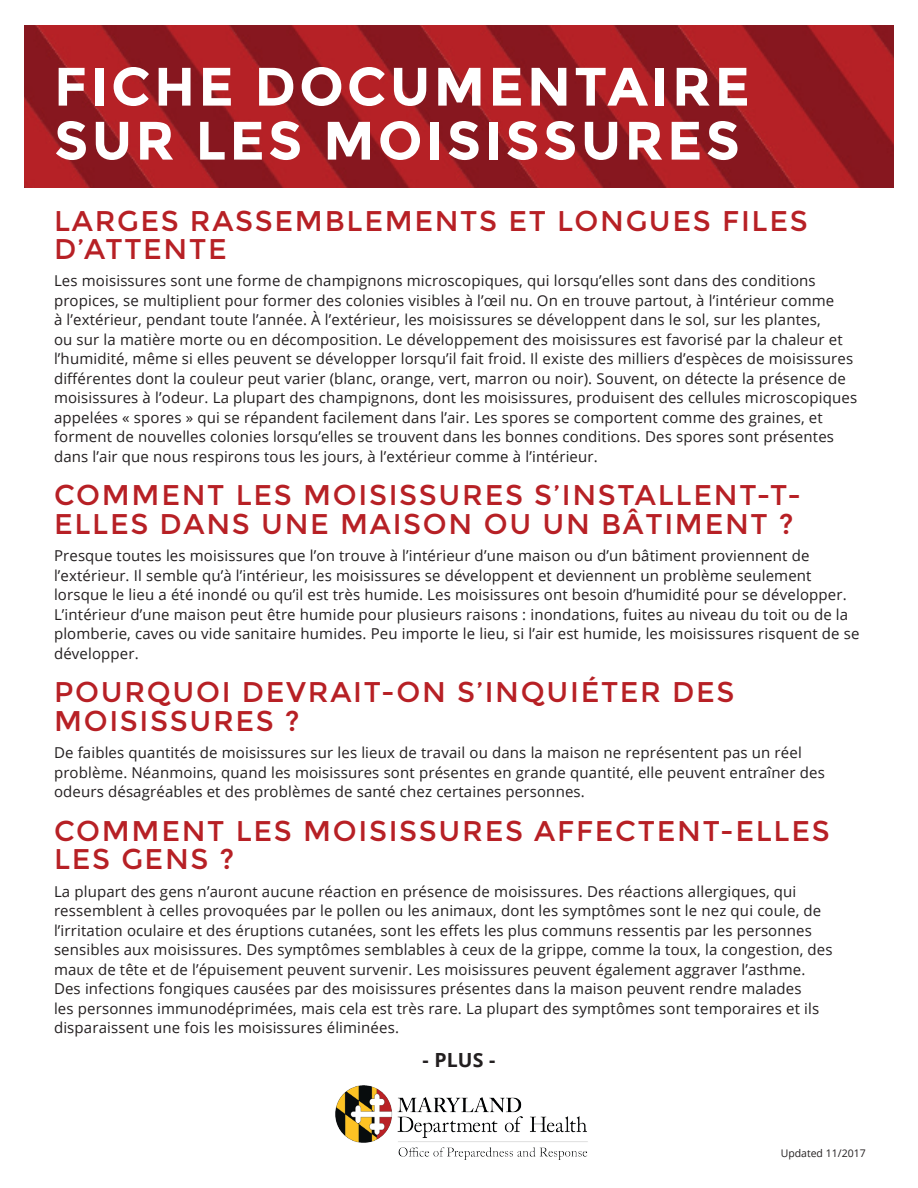
<style>
.page{position:relative;width:918px;height:1188px;background:#fff}
.page>*{position:absolute;margin:0;border:0;box-sizing:border-box;transform-origin:0 0}
.t1{font:700 54px/54px "Montserrat";letter-spacing:.06em;color:#fff}
.t2{font:28.5px/28.5px "Montserrat";letter-spacing:.06em;color:#b72025}
.t3{font:700 19.5px "Open Sans";color:#231f20}
.t4{font:15px/19.5px "Open Sans";letter-spacing:.01em;color:#231f20}
.t5{font:10.5px "Open Sans";color:#231f20}
</style>
<div class="page">
<img style="left:335px;top:1086px;width:253px;height:74px">
<img style="left:25px;top:26px;width:868px;height:161px">
<p class="t1" style="left:54px;top:60px;width:697px">FICHE DOCUMENTAIRE<br>SUR LES MOISISSURES</p>
<p class="t2" style="left:54px;top:207px;width:755px">LARGES RASSEMBLEMENTS ET LONGUES FILES<br>D’ATTENTE</p>
<p class="t4" style="left:54px;top:271px;width:805px">Les moisissures sont une forme de champignons microscopiques, qui lorsqu’elles sont dans des conditions propices, se multiplient pour former des colonies visibles à l’œil nu. On en trouve partout, à l’intérieur comme<br>à l’extérieur, pendant toute l’année. À l’extérieur, les moisissures se développent dans le sol, sur les plantes,<br>ou sur la matière morte ou en décomposition. Le développement des moisissures est favorisé par la chaleur et l’humidité, même si elles peuvent se développer lorsqu’il fait froid. Il existe des milliers d’espèces de moisissures différentes dont la couleur peut varier (blanc, orange, vert, marron ou noir). Souvent, on détecte la présence de moisissures à l’odeur. La plupart des champignons, dont les moisissures, produisent des cellules microscopiques appelées « spores » qui se répandent facilement dans l’air. Les spores se comportent comme des graines, et forment de nouvelles colonies lorsqu’elles se trouvent dans les bonnes conditions. Des spores sont présentes dans l’air que nous respirons tous les jours, à l’extérieur comme à l’intérieur.</p>
<p class="t2" style="left:54px;top:481px;width:749px">COMMENT LES MOISISSURES S’INSTALLENT-T-<br>ELLES DANS UNE MAISON OU UN BÂTIMENT ?</p>
<p class="t4" style="left:54px;top:546px;width:807px">Presque toutes les moisissures que l’on trouve à l’intérieur d’une maison ou d’un bâtiment proviennent de l’extérieur. Il semble qu’à l’intérieur, les moisissures se développent et deviennent un problème seulement lorsque le lieu a été inondé ou qu’il est très humide. Les moisissures ont besoin d’humidité pour se développer.<br>L’intérieur d’une maison peut être humide pour plusieurs raisons : inondations, fuites au niveau du toit ou de la plomberie, caves ou vide sanitaire humides. Peu importe le lieu, si l’air est humide, les moisissures risquent de se développer.</p>
<p class="t2" style="left:54px;top:678px;width:682px">POURQUOI DEVRAIT-ON S’INQUIÉTER DES<br>MOISISSURES ?</p>
<p class="t4" style="left:54px;top:743px;width:772px">De faibles quantités de moisissures sur les lieux de travail ou dans la maison ne représentent pas un réel problème. Néanmoins, quand les moisissures sont présentes en grande quantité, elle peuvent entraîner des odeurs désagréables et des problèmes de santé chez certaines personnes.</p>
<p class="t2" style="left:54px;top:817px;width:777px">COMMENT LES MOISISSURES AFFECTENT-ELLES<br>LES GENS ?</p>
<p class="t4" style="left:54px;top:881px;width:780px">La plupart des gens n’auront aucune réaction en présence de moisissures. Des réactions allergiques, qui ressemblent à celles provoquées par le pollen ou les animaux, dont les symptômes sont le nez qui coule, de l’irritation oculaire et des éruptions cutanées, sont les effets les plus communs ressentis par les personnes sensibles aux moisissures. Des symptômes semblables à ceux de la grippe, comme la toux, la congestion, des maux de tête et de l’épuisement peuvent survenir. Les moisissures peuvent également aggraver l’asthme.<br>Des infections fongiques causées par des moisissures présentes dans la maison peuvent rendre malades<br>les personnes immunodéprimées, mais cela est très rare. La plupart des symptômes sont temporaires et ils disparaissent une fois les moisissures éliminées.</p>
<p class="t3" style="left:423px;top:1046px;width:74px">- PLUS -</p>
<p class="t5" style="left:781px;top:1146px;width:87px">Updated 11/2017</p>
</div>
